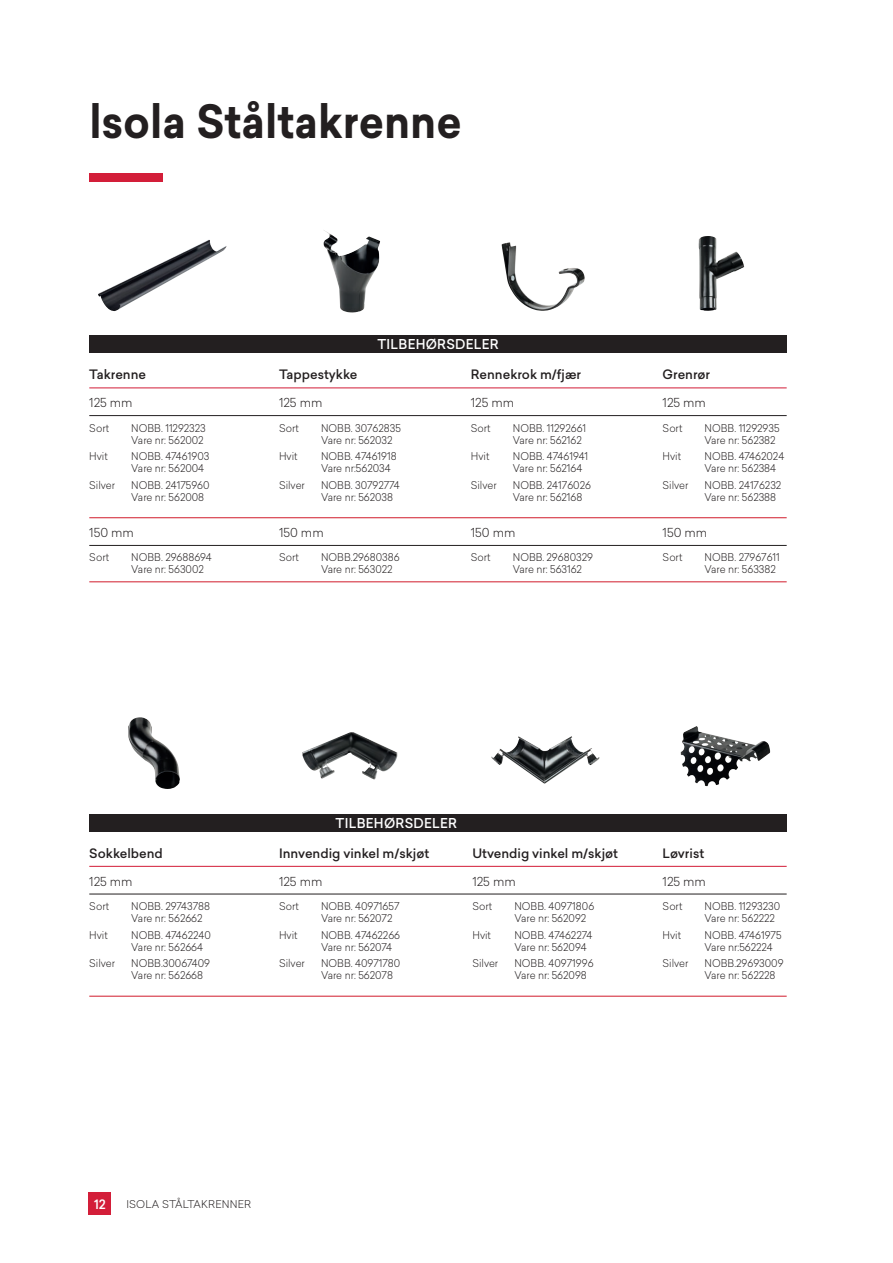
<style>
.page{position:relative;width:893px;height:1263px;background:#fff}
.page>*{position:absolute;margin:0;border:0;box-sizing:border-box;transform-origin:0 0}
.t1{font:700 45px "Sailec";color:#231f20;scale:.94 1}
.t2{font:500 13.35px "Sailec";letter-spacing:.02em;color:#fff}
.t3{font:500 12.75px "Sailec";color:#231f20}
.t4{font:500 12.75px "Sailec";color:#fff}
.t5{font:300 12.15px "Sailec";color:#231f20}
.t6{font:300 10.5px/12px "Sailec";color:#231f20;scale:.96 1}
.t7{font:300 10.5px "Sailec";letter-spacing:.02em;color:#231f20}
</style>
<div class="page">
<div style="left:89px;top:1193px;width:22px;height:22px;background:#d31e39"></div>
<div style="left:89px;top:336px;width:698px;height:17px;background:#231f20"></div>
<hr style="left:89px;top:415px;width:698px;height:1px;background:#231f20">
<hr style="left:89px;top:545px;width:698px;height:1px;background:#231f20">
<hr style="left:89px;top:517px;width:698px;height:1px;background:#d21f2f">
<hr style="left:89px;top:581px;width:698px;height:1px;background:#d21f2f">
<hr style="left:89px;top:387px;width:698px;height:1px;background:#d31e39">
<img style="left:98px;top:240px;width:129px;height:71px">
<img style="left:323px;top:230px;width:57px;height:83px">
<img style="left:502px;top:242px;width:83px;height:69px">
<div style="left:89px;top:814px;width:698px;height:17px;background:#231f20"></div>
<hr style="left:89px;top:894px;width:698px;height:1px;background:#231f20">
<hr style="left:89px;top:996px;width:698px;height:1px;background:#d21f2f">
<hr style="left:89px;top:866px;width:698px;height:1px;background:#d31e39">
<img style="left:302px;top:732px;width:93px;height:48px">
<img style="left:491px;top:736px;width:108px;height:48px">
<img style="left:128px;top:717px;width:52px;height:72px">
<img style="left:681px;top:726px;width:89px;height:60px">
<img style="left:699px;top:236px;width:45px;height:75px">
<div style="left:89px;top:173px;width:74px;height:8px;background:#d31e39"></div>
<h1 class="t1" style="left:89px;top:89px;width:397px">lsola Ståltakrenne</h1>
<p class="t2" style="left:377px;top:335px;width:123px">TILBEHØRSDELER</p>
<p class="t3" style="left:89px;top:366px;width:58px">Takrenne</p>
<p class="t3" style="left:279px;top:366px;width:80px">Tappestykke</p>
<p class="t3" style="left:471px;top:366px;width:112px">Rennekrok m/fjær</p>
<p class="t3" style="left:663px;top:366px;width:49px">Grenrør</p>
<p class="t5" style="left:89px;top:395px;width:45px">125 mm</p>
<p class="t5" style="left:279px;top:395px;width:45px">125 mm</p>
<p class="t5" style="left:471px;top:395px;width:45px">125 mm</p>
<p class="t5" style="left:663px;top:395px;width:45px">125 mm</p>
<p class="t6" style="left:89px;top:421px;width:22px">Sort</p>
<p class="t6" style="left:131px;top:421px;width:79px">NOBB. 11292323<br>Vare nr: 562002</p>
<p class="t6" style="left:89px;top:450px;width:21px">Hvit</p>
<p class="t6" style="left:131px;top:450px;width:83px">NOBB. 47461903<br>Vare nr: 562004</p>
<p class="t6" style="left:89px;top:478px;width:28px">Silver</p>
<p class="t6" style="left:131px;top:478px;width:83px">NOBB. 24175960<br>Vare nr: 562008</p>
<p class="t6" style="left:279px;top:421px;width:22px">Sort</p>
<p class="t6" style="left:321px;top:421px;width:85px">NOBB. 30762835<br>Vare nr: 562032</p>
<p class="t6" style="left:279px;top:450px;width:21px">Hvit</p>
<p class="t6" style="left:321px;top:450px;width:80px">NOBB. 47461918<br>Vare nr:562034</p>
<p class="t6" style="left:279px;top:478px;width:28px">Silver</p>
<p class="t6" style="left:321px;top:478px;width:84px">NOBB. 30792774<br>Vare nr: 562038</p>
<p class="t6" style="left:471px;top:421px;width:22px">Sort</p>
<p class="t6" style="left:513px;top:421px;width:78px">NOBB. 11292661<br>Vare nr: 562162</p>
<p class="t6" style="left:471px;top:450px;width:21px">Hvit</p>
<p class="t6" style="left:513px;top:450px;width:80px">NOBB. 47461941<br>Vare nr: 562164</p>
<p class="t6" style="left:471px;top:478px;width:28px">Silver</p>
<p class="t6" style="left:513px;top:478px;width:83px">NOBB. 24176026<br>Vare nr: 562168</p>
<p class="t6" style="left:663px;top:421px;width:22px">Sort</p>
<p class="t6" style="left:705px;top:421px;width:80px">NOBB. 11292935<br>Vare nr: 562382</p>
<p class="t6" style="left:663px;top:450px;width:21px">Hvit</p>
<p class="t6" style="left:705px;top:450px;width:84px">NOBB. 47462024<br>Vare nr: 562384</p>
<p class="t6" style="left:663px;top:478px;width:28px">Silver</p>
<p class="t6" style="left:705px;top:478px;width:81px">NOBB. 24176232<br>Vare nr: 562388</p>
<p class="t5" style="left:89px;top:524px;width:46px">150 mm</p>
<p class="t5" style="left:279px;top:524px;width:46px">150 mm</p>
<p class="t5" style="left:471px;top:524px;width:46px">150 mm</p>
<p class="t5" style="left:663px;top:524px;width:46px">150 mm</p>
<p class="t6" style="left:89px;top:551px;width:22px">Sort</p>
<p class="t6" style="left:131px;top:551px;width:85px">NOBB. 29688694<br>Vare nr: 563002</p>
<p class="t6" style="left:279px;top:551px;width:22px">Sort</p>
<p class="t6" style="left:321px;top:551px;width:83px">NOBB.29680386<br>Vare nr: 563022</p>
<p class="t6" style="left:471px;top:551px;width:22px">Sort</p>
<p class="t6" style="left:513px;top:551px;width:85px">NOBB. 29680329<br>Vare nr: 563162</p>
<p class="t6" style="left:663px;top:551px;width:22px">Sort</p>
<p class="t6" style="left:705px;top:551px;width:80px">NOBB. 27967611<br>Vare nr: 563382</p>
<p class="t2" style="left:336px;top:813px;width:123px">TILBEHØRSDELER</p>
<p class="t3" style="left:89px;top:844px;width:75px">Sokkelbend</p>
<p class="t3" style="left:279px;top:844px;width:152px">Innvendig vinkel m/skjøt</p>
<p class="t3" style="left:472px;top:844px;width:147px">Utvendig vinkel m/skjøt</p>
<p class="t3" style="left:663px;top:844px;width:43px">Løvrist</p>
<p class="t5" style="left:89px;top:873px;width:45px">125 mm</p>
<p class="t5" style="left:279px;top:873px;width:45px">125 mm</p>
<p class="t5" style="left:472px;top:873px;width:45px">125 mm</p>
<p class="t5" style="left:663px;top:873px;width:45px">125 mm</p>
<p class="t6" style="left:89px;top:900px;width:22px">Sort</p>
<p class="t6" style="left:131px;top:900px;width:84px">NOBB. 29743788<br>Vare nr: 562662</p>
<p class="t6" style="left:89px;top:928px;width:21px">Hvit</p>
<p class="t6" style="left:131px;top:928px;width:84px">NOBB. 47462240<br>Vare nr: 562664</p>
<p class="t6" style="left:89px;top:957px;width:28px">Silver</p>
<p class="t6" style="left:131px;top:957px;width:84px">NOBB.30067409<br>Vare nr: 562668</p>
<p class="t6" style="left:279px;top:900px;width:22px">Sort</p>
<p class="t6" style="left:321px;top:900px;width:83px">NOBB. 40971657<br>Vare nr: 562072</p>
<p class="t6" style="left:279px;top:928px;width:21px">Hvit</p>
<p class="t6" style="left:321px;top:928px;width:84px">NOBB. 47462266<br>Vare nr: 562074</p>
<p class="t6" style="left:279px;top:957px;width:28px">Silver</p>
<p class="t6" style="left:321px;top:957px;width:84px">NOBB. 40971780<br>Vare nr: 562078</p>
<p class="t6" style="left:472px;top:900px;width:22px">Sort</p>
<p class="t6" style="left:514px;top:900px;width:85px">NOBB. 40971806<br>Vare nr: 562092</p>
<p class="t6" style="left:472px;top:928px;width:21px">Hvit</p>
<p class="t6" style="left:514px;top:928px;width:83px">NOBB. 47462274<br>Vare nr: 562094</p>
<p class="t6" style="left:472px;top:957px;width:28px">Silver</p>
<p class="t6" style="left:514px;top:957px;width:84px">NOBB. 40971996<br>Vare nr: 562098</p>
<p class="t6" style="left:663px;top:900px;width:22px">Sort</p>
<p class="t6" style="left:705px;top:900px;width:80px">NOBB. 11293230<br>Vare nr: 562222</p>
<p class="t6" style="left:663px;top:928px;width:21px">Hvit</p>
<p class="t6" style="left:705px;top:928px;width:82px">NOBB. 47461975<br>Vare nr:562224</p>
<p class="t6" style="left:663px;top:957px;width:28px">Silver</p>
<p class="t6" style="left:705px;top:957px;width:84px">NOBB.29693009<br>Vare nr: 562228</p>
<p class="t4" style="left:94px;top:1195px;width:13px">12</p>
<p class="t7" style="left:126px;top:1196px;width:127px">ISOLA STÅLTAKRENNER</p>
</div>
